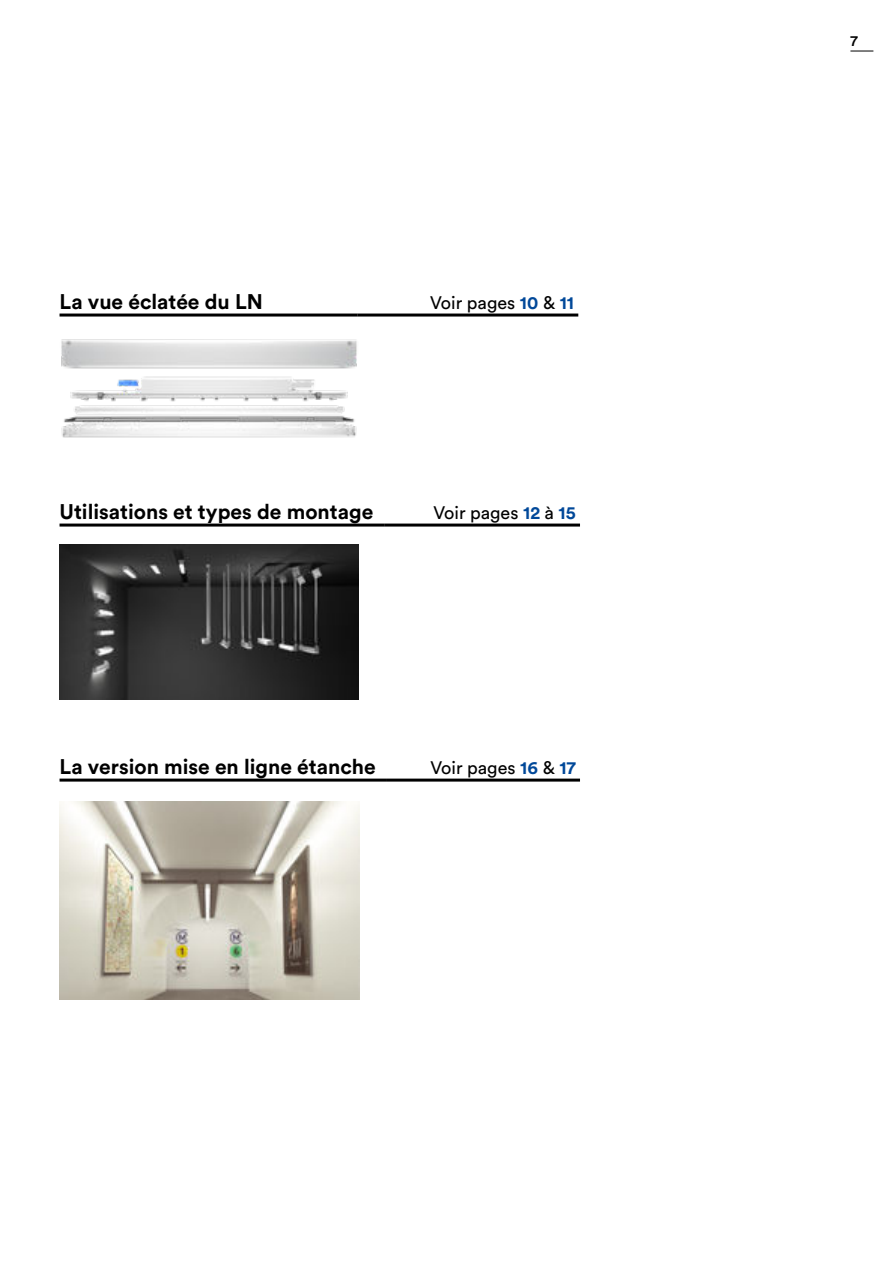
<style>
.page{position:relative;width:893px;height:1263px;background:#fff}
.page>*{position:absolute;margin:0;border:0;box-sizing:border-box;transform-origin:0 0}
.t1{font:700 21px "Circular Std";color:#000}
.t2{font:18px "Circular Std";color:#000}
.t3{font:500 15px "Circular Std";color:#000}
.s1{font-weight:700;color:#004899}
</style>
<div class="page">
<hr style="left:60px;top:314px;width:297px;height:3px;background:#000">
<hr style="left:357px;top:314px;width:221px;height:3px;background:#000">
<img style="left:61px;top:339px;width:296px;height:99px">
<hr style="left:60px;top:524px;width:324px;height:3px;background:#000">
<hr style="left:384px;top:524px;width:196px;height:3px;background:#000">
<img style="left:60px;top:544px;width:299px;height:155px">
<hr style="left:60px;top:779px;width:327px;height:3px;background:#000">
<hr style="left:387px;top:779px;width:193px;height:3px;background:#000">
<img style="left:60px;top:802px;width:299px;height:197px">
<svg style="left:850px;top:51px;width:23px;height:1px"></svg>
<p class="t1" style="left:60px;top:292px;width:205px">La vue éclatée du LN</p>
<p class="t2" style="left:430px;top:295px;width:145px">Voir pages <span class="s1">10</span> &amp; <span class="s1">11</span></p>
<p class="t1" style="left:60px;top:502px;width:315px">Utilisations et types de montage</p>
<p class="t2" style="left:433px;top:505px;width:144px">Voir pages <span class="s1">12</span> à <span class="s1">15</span></p>
<p class="t1" style="left:60px;top:757px;width:318px">La version mise en ligne étanche</p>
<p class="t2" style="left:430px;top:760px;width:147px">Voir pages <span class="s1">16</span> &amp; <span class="s1">17</span></p>
<p class="t3" style="left:850px;top:35px;width:9px">7</p>
</div>
